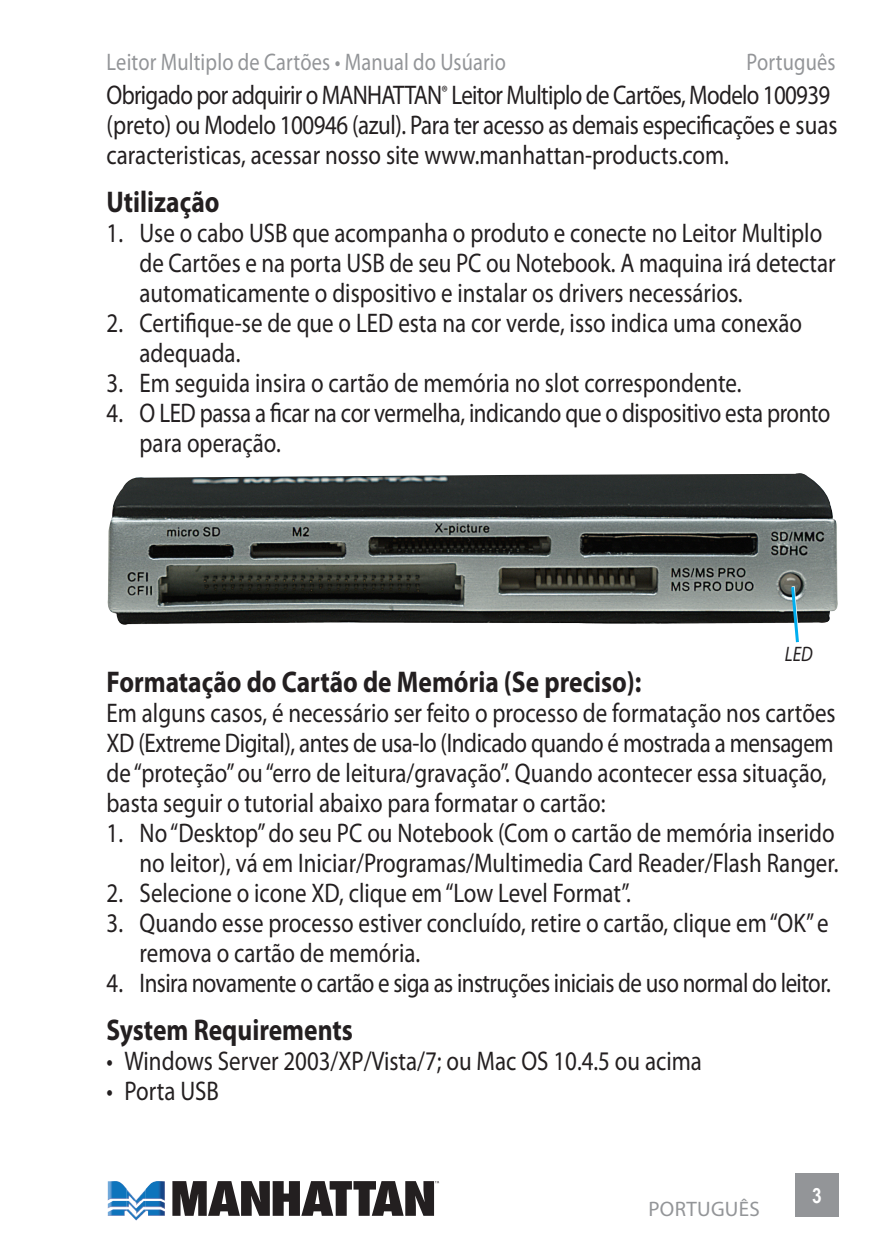
<style>
.page{position:relative;width:893px;height:1259px;background:#fff}
.page>*{position:absolute;margin:0;border:0;box-sizing:border-box;transform-origin:0 0}
.t1{font:700 30px "Myriad Pro";color:#231f20;scale:.85 1}
.t2{font:27px/30px "Myriad Pro";color:#231f20;scale:.85 1}
.t3{font:27px/30px "Myriad Pro";letter-spacing:-.02em;color:#231f20;scale:.85 1}
.t4{font:27px "Myriad Pro";letter-spacing:-.025em;color:#231f20;scale:.85 1}
.t5{font:27px "Myriad Pro";letter-spacing:-.03em;color:#231f20;scale:.85 1}
.t6{font:24px "Myriad Pro";letter-spacing:.01em;color:#939598;scale:.85 1}
.Right_Page_Footer{font:21px "Myriad Pro";letter-spacing:.015em;color:#939598}
.t7{font:italic 21px "Myriad Pro";color:#231f20;scale:.85 1}
.t8{font:700 21px "Arial Narrow";color:#fff}
</style>
<div class="page">
<div style="left:795px;top:1173px;width:43px;height:43px;background:#939598"></div>
<svg style="left:172px;top:1181px;width:267px;height:34px"></svg>
<img style="left:108px;top:1181px;width:19px;height:35px">
<img style="left:127px;top:1189px;width:19px;height:31px">
<img style="left:146px;top:1181px;width:19px;height:35px">
<img style="left:107px;top:473px;width:731px;height:152px">
<svg style="left:789px;top:583px;width:12px;height:60px"></svg>
<p class="t6" style="left:107px;top:47px;width:471px">Leitor Multiplo de Cartões • Manual do Usúario</p>
<p class="t6" style="left:746px;top:47px;width:107px">Português</p>
<p class="t5" style="left:107px;top:78px;width:292px">Obrigado por adquirir o MANHA</p>
<p class="t3" style="left:107px;top:79px;width:861px;text-indent:287px">TTAN <sup>®</sup> Leitor Multiplo de Cartões, Modelo 100939 (preto) ou Modelo 100946 (azul). Para ter acesso as demais especificações e suas caracteristicas, acessar nosso site www.manhattan-products.com.</p>
<p class="t1" style="left:107px;top:182px;width:134px">Utilização</p>
<p class="t2" style="left:107px;top:217px;width:843px">1. Use o cabo USB que acompanha o produto e conecte no Leitor Multiplo</p>
<p class="t2" style="left:140px;top:247px;width:820px">de Cartões e na porta USB de seu PC ou Notebook. A maquina irá detectar</p>
<p class="t2" style="left:140px;top:277px;width:711px">automaticamente o dispositivo e instalar os drivers necessários.</p>
<p class="t2" style="left:140px;top:307px;width:781px;text-indent:-33px">2. Certifique-se de que o LED esta na cor verde, isso indica uma conexão adequada.</p>
<p class="t2" style="left:107px;top:367px;width:748px">3. Em seguida insira o cartão de memória no slot correspondente.</p>
<p class="t3" style="left:140px;top:397px;width:814px;text-indent:-33px">4. O LED passa a ficar na cor vermelha, indicando que o dispositivo esta pronto para operação.</p>
<p class="t7" style="left:785px;top:641px;width:34px">LED</p>
<p class="t1" style="left:107px;top:662px;width:631px">Formatação do Cartão de Memória (Se preciso):</p>
<p class="t2" style="left:107px;top:697px;width:859px">Em alguns casos, é necessário ser feito o processo de formatação nos cartões XD (Extreme Digital), antes de usa-lo (I ndicado quando é mostrada a mensagem de “proteção” ou “erro de leitura/gravação”. Quando acontecer essa situação, basta seguir o tutorial abaixo para formatar o cartão:</p>
<p class="t2" style="left:107px;top:817px;width:858px">1. No “Desktop” do seu PC ou Notebook (Com o cartão de memória inserido</p>
<p class="t2" style="left:140px;top:847px;width:824px">no leitor), vá em I niciar/Programas/Multimedia Card Reader/Flash Ranger.</p>
<p class="t2" style="left:107px;top:877px;width:618px">2. Selecione o icone XD, clique em “Low Level Format”.</p>
<p class="t2" style="left:107px;top:907px;width:851px">3. Quando esse processo estiver concluído, retire o cartão, clique em “OK” e</p>
<p class="t2" style="left:140px;top:937px;width:332px">remova o cartão de memória.</p>
<p class="t4" style="left:107px;top:966px;width:853px">4. I nsira novamente o cartão e siga as instruções iniciais de uso normal do leitor.</p>
<p class="t1" style="left:107px;top:1010px;width:291px">System Requirements</p>
<p class="t2" style="left:107px;top:1045px;width:702px">• Windows Server 2003/XP/Vista/7; ou Mac OS 10.4.5 ou acima</p>
<p class="t2" style="left:107px;top:1075px;width:134px">• Porta USB</p>
<p class="Right_Page_Footer" style="left:648px;top:1196px;width:111px">PORTUGUêS</p>
<p class="t8" style="left:812px;top:1179px;width:11px">3</p>
</div>
